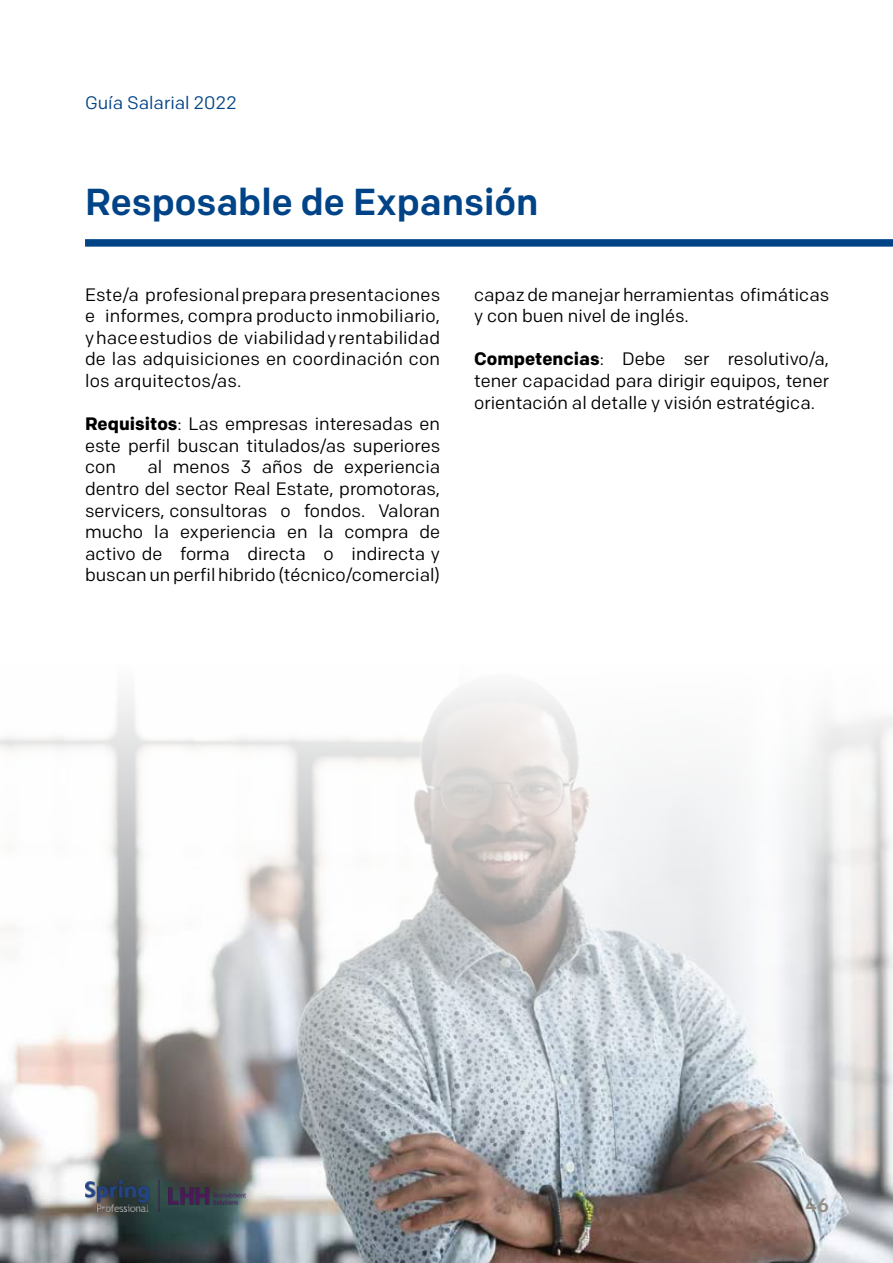
<style>
.page{position:relative;width:893px;height:1263px;background:#fff}
.page>*{position:absolute;margin:0;border:0;box-sizing:border-box;transform-origin:0 0}
.t1{font:500 37.5px "Colfax";color:#004387}
.t2{font:500 19.5px "Colfax";color:#968f86}
.t3{font:18px/21.6px "Colfax";color:#000;text-align:justify}
.t4{font:18px "Colfax";color:#004387}
.s1{font-weight:700}
</style>
<div class="page">
<div style="left:85px;top:239px;width:808px;height:8px;background:#004387"></div>
<img style="left:0;top:686px;width:893px;height:577px">
<img style="left:85px;top:1180px;width:161px;height:32px">
<p class="t4" style="left:85px;top:92px;width:153px">Guía Salarial 2022</p>
<h1 class="t1" style="left:85px;top:179px;width:455px">Resposable de Expansión</h1>
<p class="t3" style="left:85px;top:283px;width:357px">Este/a profesional prepara presentaciones e informes, compra producto inmobiliario, y hace estudios de viabilidad y rentabilidad de las adquisiciones en coordinación con los arquitectos/as.</p>
<p class="t3" style="left:85px;top:413px;width:357px"><span class="s1">Requisitos</span>: Las empresas interesadas en este perfil buscan titulados/as superiores con</p>
<p class="t3" style="left:85px;top:456px;width:357px;text-indent:62px">al menos 3 años de experiencia dentro del sector Real Estate, promotoras, servicers, consultoras o fondos. Valoran mucho la experiencia en la compra de activo de forma directa o indirecta y buscan un perfil hibrido (técnico/comercial)</p>
<p class="t3" style="left:474px;top:283px;width:357px">capaz de manejar herramientas ofimáticas y con buen nivel de inglés.</p>
<p class="t3" style="left:474px;top:348px;width:357px"><span class="s1">Competencias</span>: Debe ser resolutivo/a, tener capacidad para dirigir equipos, tener orientación al detalle y visión estratégica.</p>
<p class="t2" style="left:805px;top:1193px;width:26px">46</p>
</div>
